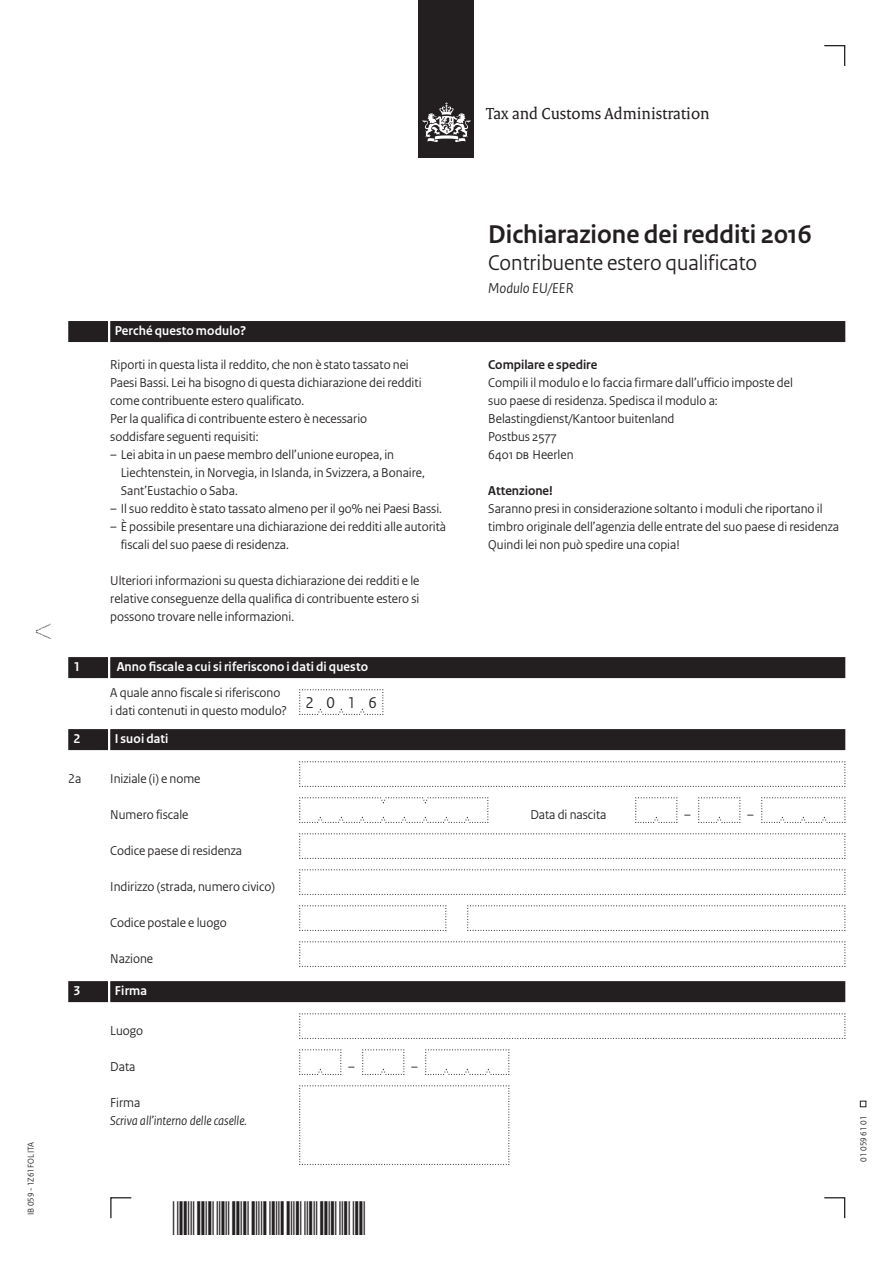
<style>
.page{position:relative;width:893px;height:1263px;background:#fff}
.page>*{position:absolute;margin:0;border:0;box-sizing:border-box;transform-origin:0 0}
.t1{font:700 27px "Rijksoverheid Sans Heading";color:#231f20}
.t2{font:22.5px "Rijksoverheid Sans Heading";color:#231f20}
.t3{font:17.25px "Rijksoverheid Serif";color:#231f20}
.t4{font:16.5px "Rijksoverheid Sans Heading";color:#231f20}
.t5{font:italic 15px "Rijksoverheid Sans Heading";color:#231f20}
.t6{font:13.5px/18px "Rijksoverheid Sans Heading";color:#231f20}
.t7{font:700 13.5px "Rijksoverheid Sans Heading";letter-spacing:.01em;color:#fff}
.t8{font:italic 13.5px "Rijksoverheid Sans Heading";color:#231f20}
.t9{font:700 13.5px "Rijksoverheid Sans Heading";color:#231f20}
.t10{font:9px "Rijksoverheid Sans Heading";color:#231f20}
</style>
<div class="page">
<div style="left:419px;top:0;width:55px;height:158px;background:#231f20"></div>
<svg style="left:423px;top:102px;width:47px;height:40px"></svg>
<svg style="left:824px;top:1197px;width:22px;height:22px"></svg>
<svg style="left:110px;top:1197px;width:22px;height:22px"></svg>
<svg style="left:824px;top:45px;width:22px;height:21px"></svg>
<svg style="left:860px;top:1101px;width:6px;height:6px"></svg>
<svg style="left:36px;top:624px;width:15px;height:15px"></svg>
<div style="left:110px;top:321px;width:735px;height:21px;background:#231f20"></div>
<div style="left:68px;top:321px;width:40px;height:21px;background:#231f20"></div>
<div style="left:110px;top:657px;width:735px;height:21px;background:#231f20"></div>
<div style="left:68px;top:657px;width:40px;height:21px;background:#231f20"></div>
<div style="left:110px;top:729px;width:735px;height:21px;background:#231f20"></div>
<div style="left:68px;top:729px;width:40px;height:21px;background:#231f20"></div>
<div style="left:110px;top:981px;width:735px;height:21px;background:#231f20"></div>
<div style="left:68px;top:981px;width:40px;height:21px;background:#231f20"></div>
<svg style="left:299px;top:689px;width:85px;height:26px"></svg>
<svg style="left:299px;top:761px;width:547px;height:26px"></svg>
<svg style="left:299px;top:797px;width:190px;height:26px"></svg>
<svg style="left:635px;top:797px;width:43px;height:26px"></svg>
<svg style="left:698px;top:797px;width:43px;height:26px"></svg>
<svg style="left:761px;top:797px;width:85px;height:26px"></svg>
<svg style="left:299px;top:833px;width:547px;height:26px"></svg>
<svg style="left:299px;top:869px;width:547px;height:26px"></svg>
<svg style="left:299px;top:905px;width:148px;height:26px"></svg>
<svg style="left:467px;top:905px;width:379px;height:26px"></svg>
<svg style="left:299px;top:941px;width:547px;height:26px"></svg>
<svg style="left:299px;top:1013px;width:547px;height:26px"></svg>
<svg style="left:299px;top:1049px;width:43px;height:26px"></svg>
<svg style="left:362px;top:1049px;width:43px;height:26px"></svg>
<svg style="left:425px;top:1049px;width:85px;height:26px"></svg>
<svg style="left:299px;top:1085px;width:211px;height:80px"></svg>
<p class="t3" style="left:486px;top:103px;width:225px">Tax and Customs Administration</p>
<p class="t10" style="left:26px;top:1215px;width:75px;rotate:-90deg">IB 059 - 1Z61FOL ITA</p>
<p class="t7" style="left:115px;top:323px;width:133px">Perché questo modulo?</p>
<p class="t6" style="left:110px;top:356px;width:313px">Riporti in questa lista il reddito, che non è stato tassato nei Paesi Bassi. Lei ha bisogno di questa dichiarazione dei redditi come contribuente estero qualificato.<br>Per la qualifica di contribuente estero è necessario soddisfare seguenti requisiti:</p>
<p class="t6" style="left:121px;top:446px;width:306px;text-indent:-11px">– Lei abita in un paese membro dell’unione europea, in<br>Liechtenstein, in Norvegia, in Islanda, in Svizzera, a Bonaire,<br>Sant’Eustachio o Saba.</p>
<p class="t6" style="left:110px;top:500px;width:333px">– Il suo reddito è stato tassato almeno per il 90% nei Paesi Bassi.</p>
<p class="t6" style="left:121px;top:518px;width:327px;text-indent:-11px">– È possibile presentare una dichiarazione dei redditi alle autorità fiscali del suo paese di residenza.</p>
<p class="t6" style="left:110px;top:572px;width:311px;text-align:justify">Ulteriori informazioni su questa dichiarazione dei redditi e le relative conseguenze della qualifica di contribuente estero si possono trovare nelle informazioni.</p>
<h1 class="t1" style="left:488px;top:219px;width:325px">Dichiarazione dei redditi 2016</h1>
<h2 class="t2" style="left:488px;top:250px;width:270px">Contribuente estero qualificato</h2>
<p class="t5" style="left:488px;top:279px;width:87px">Modulo EU/EER</p>
<p class="t9" style="left:488px;top:357px;width:110px">Compilare e spedire</p>
<p class="t6" style="left:488px;top:374px;width:306px">Compili il modulo e lo faccia firmare dall’ufficio imposte del suo paese di residenza. Spedisca il modulo a:<br>Belastingdienst/Kantoor buitenland<br>Postbus 2577<br>6401 DB Heerlen</p>
<p class="t9" style="left:488px;top:483px;width:66px">Attenzione!</p>
<p class="t6" style="left:488px;top:500px;width:352px">Saranno presi in considerazione soltanto i moduli che riportano il timbro originale dell’agenzia delle entrate del suo paese di residenza<br>Quindi lei non può spedire una copia!</p>
<p class="t7" style="left:74px;top:659px;width:8px">1</p>
<p class="t7" style="left:117px;top:659px;width:253px">Anno fiscale a cui si riferiscono i dati di questo</p>
<p class="t6" style="left:110px;top:684px;width:178px">A quale anno fiscale si riferiscono<br>i dati contenuti in questo modulo?</p>
<p class="t7" style="left:74px;top:731px;width:8px">2</p>
<p class="t7" style="left:115px;top:731px;width:55px">I suoi dati</p>
<p class="t6" style="left:68px;top:770px;width:15px">2a</p>
<p class="t6" style="left:110px;top:770px;width:92px">Iniziale (i) e nome</p>
<p class="t6" style="left:110px;top:806px;width:80px">Numero fiscale</p>
<p class="t6" style="left:530px;top:806px;width:78px">Data di nascita</p>
<p class="t6" style="left:110px;top:842px;width:133px">Codice paese di residenza</p>
<p class="t6" style="left:110px;top:878px;width:166px">Indirizzo (strada, numero civico)</p>
<p class="t6" style="left:110px;top:914px;width:118px">Codice postale e luogo</p>
<p class="t6" style="left:110px;top:950px;width:44px">Nazione</p>
<p class="t7" style="left:74px;top:983px;width:8px">3</p>
<p class="t7" style="left:115px;top:983px;width:34px">Firma</p>
<p class="t6" style="left:110px;top:1022px;width:34px">Luogo</p>
<p class="t6" style="left:110px;top:1058px;width:27px">Data</p>
<p class="t6" style="left:110px;top:1094px;width:32px">Firma</p>
<p class="t8" style="left:110px;top:1113px;width:138px">Scriva all’interno delle caselle.</p>
<p class="t4" style="left:306px;top:693px;width:73px">2016</p>
<p class="t6" style="left:348px;top:1058px;width:8px">–</p>
<p class="t6" style="left:411px;top:1058px;width:8px">–</p>
<p class="t6" style="left:684px;top:806px;width:8px">–</p>
<p class="t6" style="left:747px;top:806px;width:8px">–</p>
<p class="t10" style="left:858px;top:1161px;width:47px;rotate:-90deg">01 059 61 01</p>
</div>
